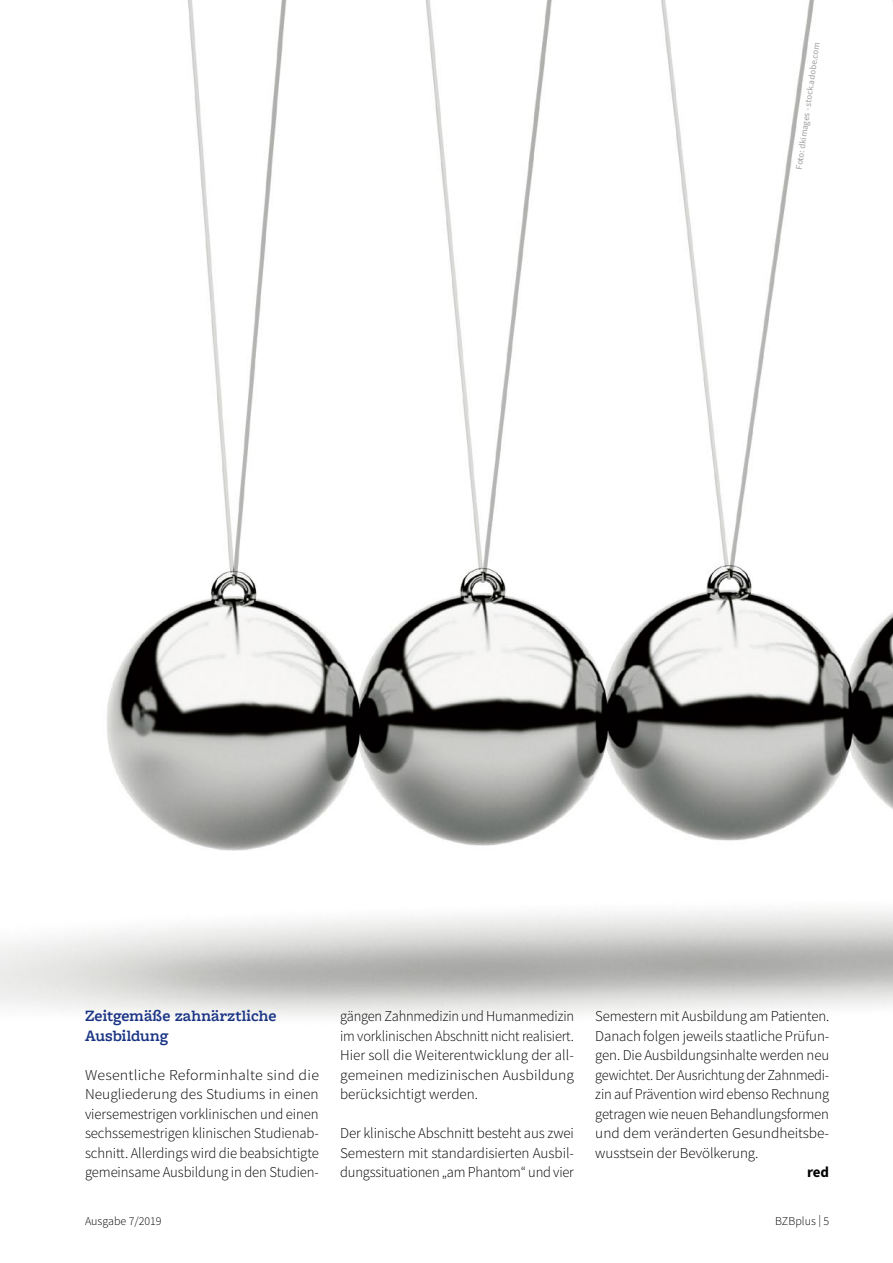
<style>
.page{position:relative;width:893px;height:1263px;background:#fff}
.page>*{position:absolute;margin:0;border:0;box-sizing:border-box;transform-origin:0 0}
.t1{font:600 16.5px/19.5px "Freight Macro Pro";color:#1a3484}
.t2{font:300 15px/19.5px "Source Sans Pro";letter-spacing:-.005em;color:#000;text-align:justify}
.t3{font:300 15px/19.5px "Source Sans Pro";letter-spacing:-.005em;color:#000;text-align:justify;scale:1.06 1}
.t4{font:300 15px/19.5px "Source Sans Pro";letter-spacing:-.005em;color:#000;text-align:justify;scale:.96 1}
.t5{font:700 15px "Source Sans Pro";color:#000}
.t6{font:300 12px "Source Sans Pro";color:#000}
.t7{font:9px "Source Sans Pro";color:#9d9e9e}
</style>
<div class="page">
<img style="left:0;top:0;width:893px;height:1016px">
<p class="t7" style="left:793px;top:168px;width:130px;rotate:-82deg">Foto: dkimages - stock.adobe.com</p>
<p class="t1" style="left:85px;top:1005px;width:193px">Zeitgemäße zahnärztliche<br>Ausbildung</p>
<p class="t3" style="left:85px;top:1065px;width:222px">Wesentliche Reforminhalte sind die Neugliederung des Studiums in einen viersemestrigen vorklinischen und einen sechssemestrigen klinischen Studienab&shy;schnitt. Allerdings wird die beabsichtigte gemeinsame Ausbildung in den Studien-</p>
<p class="t4" style="left:340px;top:1006px;width:245px">gängen Zahnmedizin und Humanmedizin im vorklinischen Abschnitt nicht realisiert.<br>Hier soll die Weiterentwicklung der all&shy;gemeinen medizinischen Ausbildung berücksichtigt werden.</p>
<p class="t2" style="left:340px;top:1123px;width:235px">Der klinische Abschnitt besteht aus zwei Semestern mit standardisierten Ausbil&shy;dungssituationen „am Phantom“ und vier</p>
<p class="t2" style="left:595px;top:1006px;width:235px">Semestern mit Ausbildung am Patienten.<br>Danach folgen jeweils staatliche Prüfun&shy;gen. Die Ausbildungsinhalte werden neu gewichtet. Der Ausrichtung der Zahnmedi&shy;zin auf Prävention wird ebenso Rechnung getragen wie neuen Behandlungsformen und dem veränderten Gesundheitsbe&shy;wusstsein der Bevölkerung.</p>
<p class="t5" style="left:807px;top:1162px;width:24px">red</p>
<p class="t6" style="left:85px;top:1213px;width:78px">Ausgabe 7/2019</p>
<p class="t6" style="left:775px;top:1213px;width:56px">BZBplus | 5</p>
</div>
